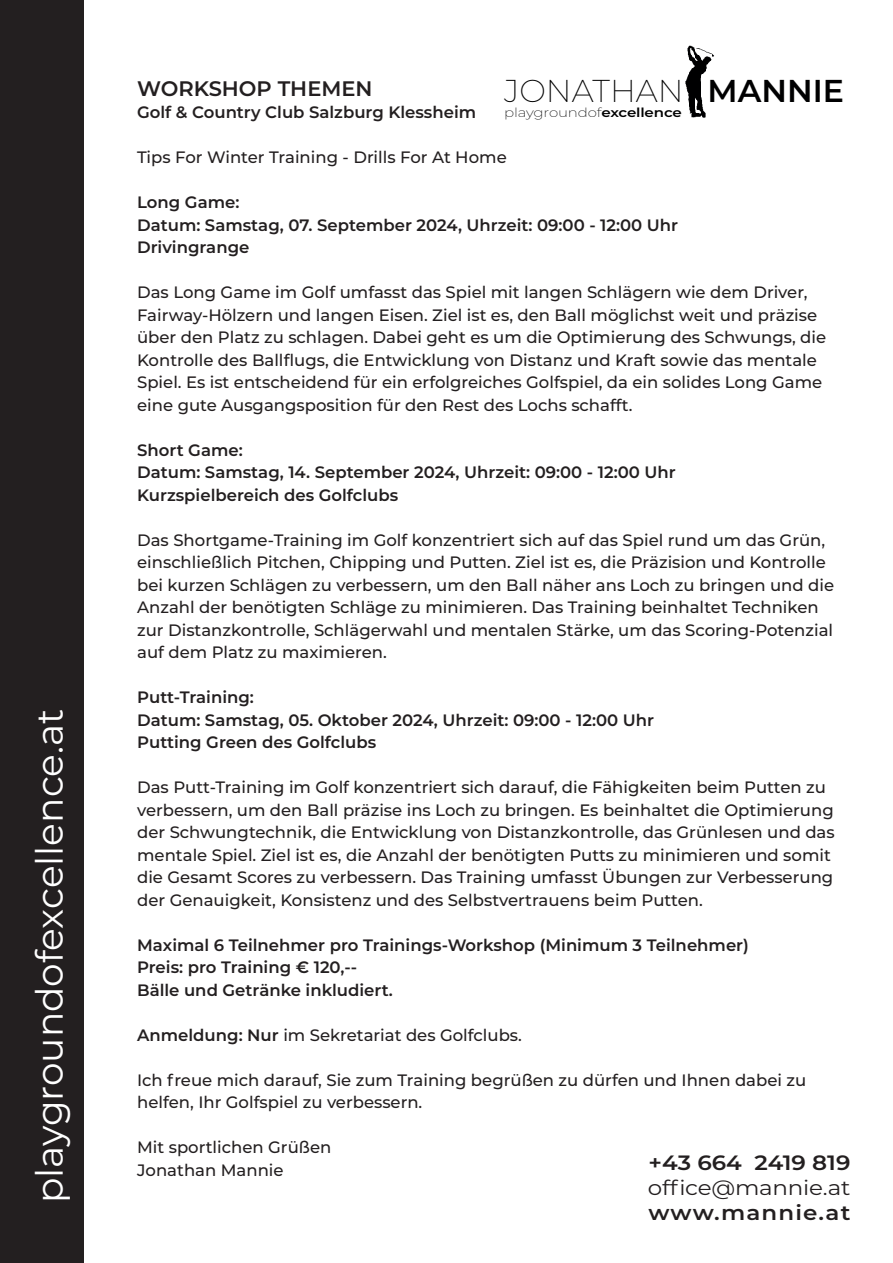
<style>
.page{position:relative;width:893px;height:1263px;background:#fff}
.page>*{position:absolute;margin:0;border:0;box-sizing:border-box;transform-origin:0 0}
.t1{font:37.5px "Montserrat";color:#fff}
.t2{font:200 31.65px "Montserrat";color:#000001}
.Body1{font:600 21px "Montserrat";color:#231f20}
.t3{font:20.7px "Montserrat";letter-spacing:-.01em;color:#231f20;scale:1.11 1}
.t4{font:600 20.7px "Montserrat";color:#231f20;scale:1.11 1}
.t5{font:600 20.7px "Montserrat";letter-spacing:.05em;color:#231f20;scale:1.11 1}
.Body1-2{font:500 16.5px/22.5px "Montserrat";color:#231f20}
.Body1-3{font:600 16.5px "Montserrat";color:#231f20}
.Absatzformat_1{font:500 16.5px/22.5px "Montserrat";color:#231f20}
.t6{font:200 12.75px "Montserrat";letter-spacing:-.01em;color:#000001;scale:1.18 1}
.s1{font-weight:600}
</style>
<div class="page">
<svg style="left:685px;top:45px;width:29px;height:73px"></svg>
<div style="left:0;top:0;width:84px;height:1263px;background:#231f20"></div>
<h1 class="t1" style="left:24px;top:1203px;width:497px;rotate:-90deg">playgroundofexcellence.at</h1>
<h2 class="t2" style="left:504px;top:70px;width:341px">JONATHAN <span class="s1">MANNIE</span></h2>
<p class="Body1" style="left:137px;top:73px;width:237px">WORKSHOP THEMEN</p>
<p class="Body1-3" style="left:137px;top:101px;width:341px">Golf &amp; Country Club Salzburg Klessheim</p>
<p class="Body1-2" style="left:137px;top:146px;width:371px">Tips For Winter Training - Drills For At Home</p>
<p class="Body1-3" style="left:137px;top:191px;width:104px">Long Game:</p>
<p class="Body1-3" style="left:137px;top:213px;width:543px">Datum: Samstag, 07. September 2024, Uhrzeit: 09:00 - 12:00 Uhr</p>
<p class="Body1-3" style="left:137px;top:236px;width:114px">Drivingrange</p>
<p class="Absatzformat_1" style="left:137px;top:281px;width:691px">Das Long Game im Golf umfasst das Spiel mit langen Schlägern wie dem Driver, Fairway-Hölzern und langen Eisen. Ziel ist es, den Ball möglichst weit und präzise über den Platz zu schlagen. Dabei geht es um die Optimierung des Schwungs, die Kontrolle des Ballflugs, die Entwicklung von Distanz und Kraft sowie das mentale Spiel. Es ist entscheidend für ein erfolgreiches Golfspiel, da ein solides Long Game eine gute Ausgangsposition für den Rest des Lochs schafft.</p>
<p class="Body1-3" style="left:137px;top:438px;width:107px">Short Game:</p>
<p class="Body1-3" style="left:137px;top:461px;width:540px">Datum: Samstag, 14. September 2024, Uhrzeit: 09:00 - 12:00 Uhr</p>
<p class="Body1-3" style="left:137px;top:483px;width:263px">Kurzspielbereich des Golfclubs</p>
<p class="Body1-2" style="left:137px;top:528px;width:698px">Das Shortgame-Training im Golf konzentriert sich auf das Spiel rund um das Grün, einschließlich Pitchen, Chipping und Putten. Ziel ist es, die Präzision und Kontrolle bei kurzen Schlägen zu verbessern, um den Ball näher ans Loch zu bringen und die Anzahl der benötigten Schläge zu minimieren. Das Training beinhaltet Techniken zur Distanzkontrolle, Schlägerwahl und mentalen Stärke, um das Scoring-Potenzial auf dem Platz zu maximieren.</p>
<p class="Body1-3" style="left:137px;top:686px;width:118px">Putt-Training:</p>
<p class="Body1-3" style="left:137px;top:708px;width:518px">Datum: Samstag, 05. Oktober 2024, Uhrzeit: 09:00 - 12:00 Uhr</p>
<p class="Body1-3" style="left:137px;top:731px;width:241px">Putting Green des Golfclubs</p>
<p class="Body1-2" style="left:137px;top:776px;width:699px">Das Putt-Training im Golf konzentriert sich darauf, die Fähigkeiten beim Putten zu verbessern, um den Ball präzise ins Loch zu bringen. Es beinhaltet die Optimierung der Schwungtechnik, die Entwicklung von Distanzkontrolle, das Grünlesen und das mentale Spiel. Ziel ist es, die Anzahl der benötigten Putts zu minimieren und somit die Gesamt Scores zu verbessern. Das Training umfasst Übungen zur Verbesserung der Genauigkeit, Konsistenz und des Selbstvertrauens beim Putten.</p>
<p class="Body1-3" style="left:137px;top:933px;width:613px">Maximal 6 Teilnehmer pro Trainings-Workshop (Minimum 3 Teilnehmer)</p>
<p class="Body1-3" style="left:137px;top:956px;width:222px">Preis: pro Training € 120,--</p>
<p class="Body1-3" style="left:137px;top:978px;width:257px">Bälle und Getränke inkludiert.</p>
<p class="Body1-2" style="left:137px;top:1023px;width:386px"><span class="s1">Anmeldung: Nur</span> im Sekretariat des Golfclubs.</p>
<p class="Body1-2" style="left:137px;top:1068px;width:671px">Ich freue mich darauf, Sie zum Training begrüßen zu dürfen und Ihnen dabei zu helfen, Ihr Golfspiel zu verbessern.</p>
<p class="Body1-2" style="left:137px;top:1136px;width:196px">Mit sportlichen Grüßen</p>
<p class="Body1-2" style="left:137px;top:1158px;width:148px">Jonathan Mannie</p>
<p class="t6" style="left:504px;top:104px;width:152px">playgroundof<span class="s1">excellence</span></p>
<p class="t4" style="left:649px;top:1148px;width:183px">+43 664 2419 819</p>
<p class="t3" style="left:648px;top:1173px;width:184px">office@mannie.at</p>
<p class="t5" style="left:649px;top:1198px;width:183px">www.mannie.at</p>
</div>
